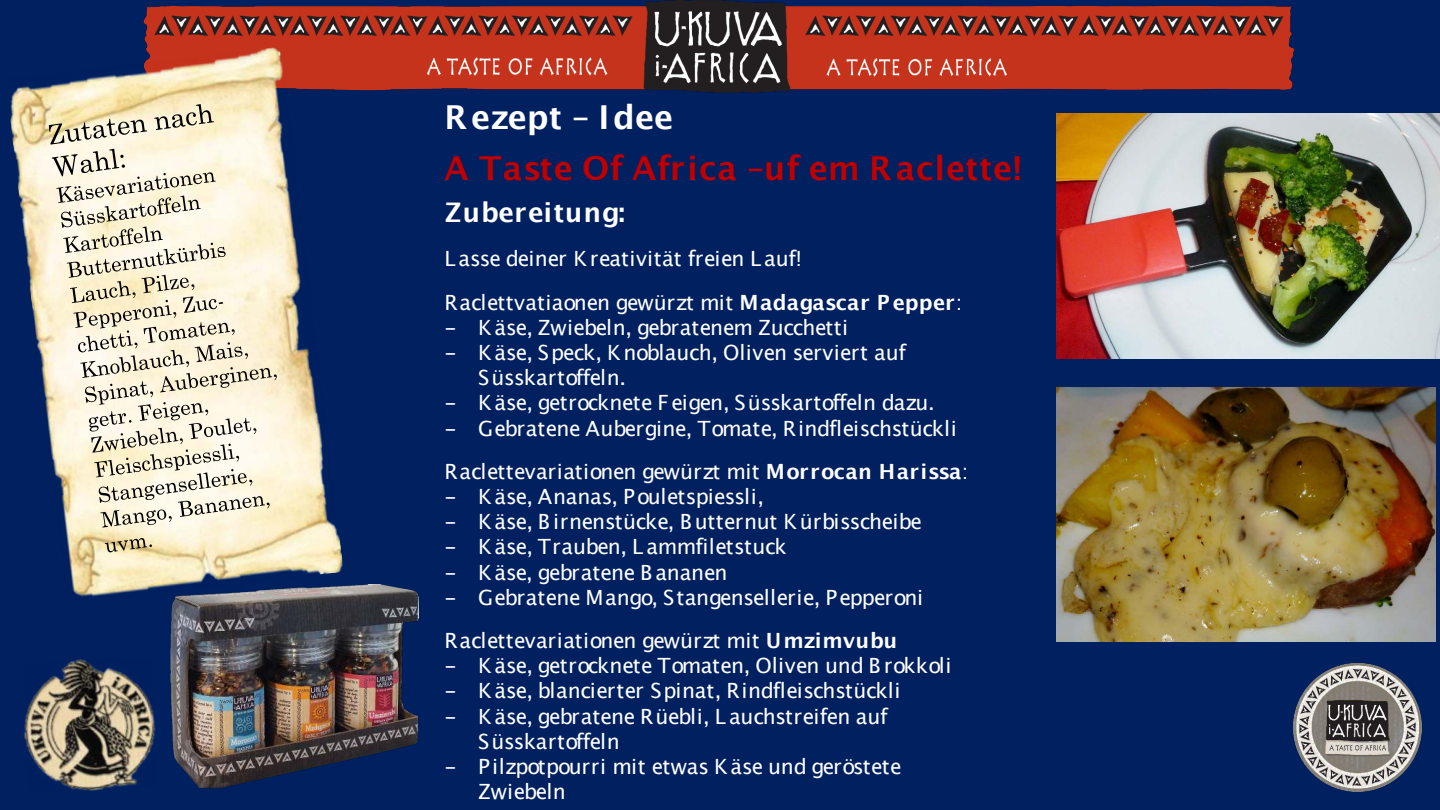
<style>
.page{position:relative;width:1440px;height:810px;background:#002060}
.page>*{position:absolute;margin:0;border:0;box-sizing:border-box;transform-origin:0 0}
.t1{font:700 33px "Lucida Grande";letter-spacing:.025em;color:#c00000}
.t2{font:700 33px "Lucida Grande";letter-spacing:-.01em;color:#fff}
.t3{font:700 27px "Lucida Grande";letter-spacing:.025em;color:#fff}
.t4{font:21px/25.5px "Lucida Grande";letter-spacing:-.015em;color:#fff}
.s1{font-weight:700}
</style>
<div class="page">
<img style="left:143px;top:0;width:1151px;height:92px">
<img style="left:24px;top:659px;width:131px;height:132px">
<img style="left:1294px;top:663px;width:128px;height:128px">
<img style="left:1056px;top:113px;width:384px;height:246px">
<img style="left:1056px;top:387px;width:380px;height:255px">
<img style="left:171px;top:584px;width:247px;height:205px">
<img style="left:10px;top:47px;width:333px;height:549px">
<svg style="left:49px;top:104px;width:228px;height:424px;background:#e1dac5"></svg>
<svg style="left:105px;top:538px;width:47px;height:14px"></svg>
<h1 class="t2" style="left:444px;top:91px;width:230px">R ezept – Idee</h1>
<h1 class="t1" style="left:444px;top:141px;width:580px">A Taste Of Africa –uf em Raclette!</h1>
<p class="t3" style="left:444px;top:190px;width:182px">Zubereitung:</p>
<p class="t4" style="left:444px;top:237px;width:520px;line-height:43.5px">Lasse deiner Kreativität freien Lauf!<br>Raclettvatiaonen gewürzt mit <span class="s1">Madagascar P epper</span>:</p>
<p class="t4" style="left:444px;top:315px;width:405px">- Käse, Zwiebeln, gebratenem Zucchetti</p>
<p class="t4" style="left:478px;top:340px;width:430px;text-indent:-34px">- Käse, Speck, Knoblauch, Oliven serviert auf<br>Süsskartoffeln.</p>
<p class="t4" style="left:444px;top:390px;width:492px">- Käse, getrocknete Feigen, Süsskartoffeln dazu.</p>
<p class="t4" style="left:444px;top:407px;width:526px;line-height:43px">- Gebratene Aubergine, Tomate, Rindfleischstückli<br>Raclettevariationen gewürzt mit <span class="s1">Morrocan Harissa</span>:</p>
<p class="t4" style="left:444px;top:484px;width:321px">- Käse, Ananas, Pouletspiessli,</p>
<p class="t4" style="left:444px;top:509px;width:479px">- Käse, B irnenstücke, B utternut Kürbisscheibe</p>
<p class="t4" style="left:444px;top:534px;width:344px">- Käse, Trauben, Lammfiletstuck</p>
<p class="t4" style="left:444px;top:560px;width:285px">- Käse, gebratene Bananen</p>
<p class="t4" style="left:444px;top:576px;width:480px;line-height:43px">- Gebratene Mango, Stangensellerie, Pepperoni<br>Raclettevariationen gewürzt mit <span class="s1">Umzimvubu</span></p>
<p class="t4" style="left:444px;top:653px;width:509px">- Käse, getrocknete Tomaten, Oliven und Brokkoli</p>
<p class="t4" style="left:444px;top:678px;width:458px">- Käse, blancierter Spinat, Rindfleischstückli</p>
<p class="t4" style="left:478px;top:704px;width:411px;line-height:25px;text-indent:-34px">- Käse, gebratene Rüebli, Lauchstreifen auf<br>Süsskartoffeln</p>
<p class="t4" style="left:478px;top:754px;width:425px;text-indent:-34px">- Pilzpotpourri mit etwas Käse und geröstete<br>Zwiebeln</p>
</div>
